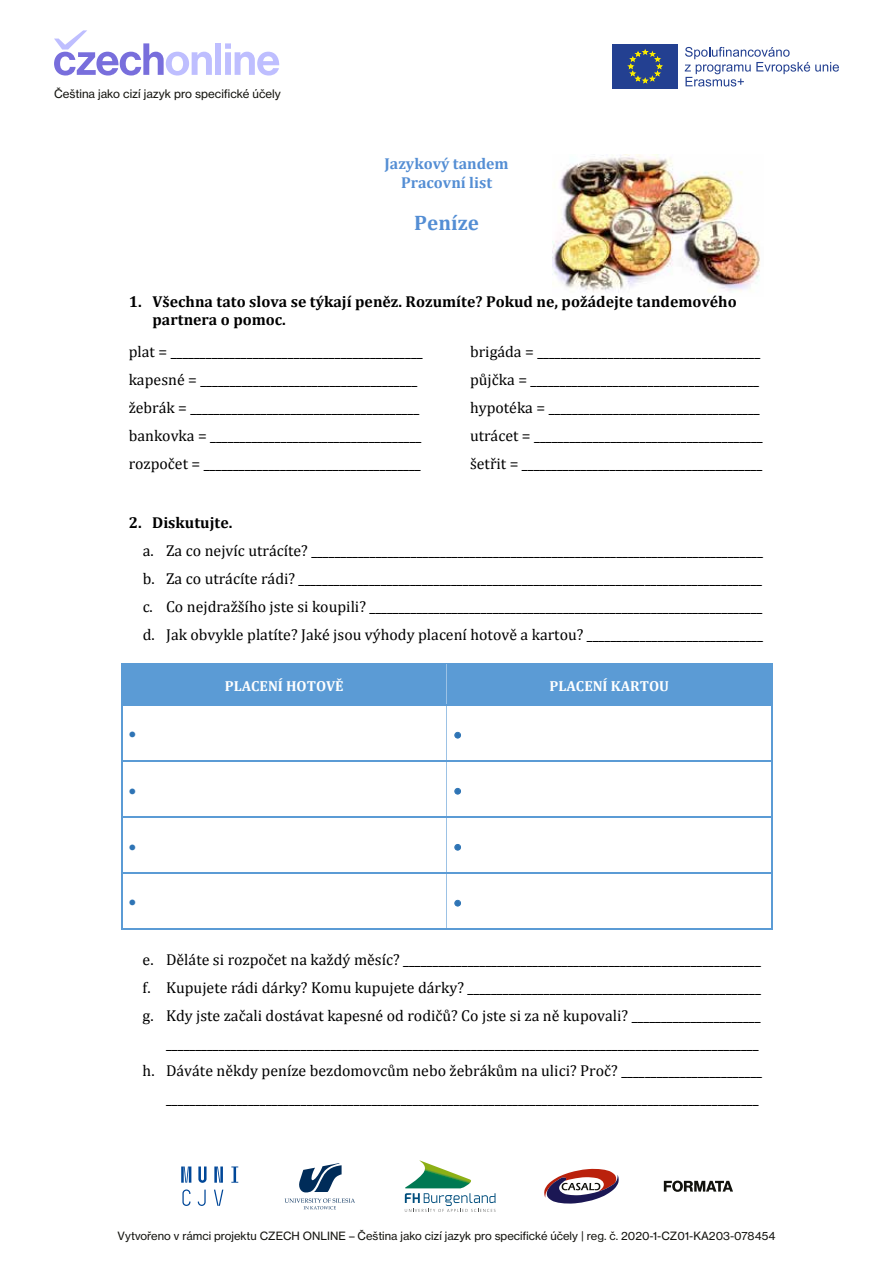
<style>
.page{position:relative;width:893px;height:1263px;background:#fff}
.page>*{position:absolute;margin:0;border:0;box-sizing:border-box;transform-origin:0 0}
.t1{font:700 21px "Cambria";color:#548ed4}
.t2{font:15.9px/27.9px "Cambria";color:#000}
.t3{font:700 15.9px/18.5px "Cambria";color:#000}
.t4{font:700 15.9px/18.8px "Cambria";color:#548ed4;text-align:center}
.t5{font:15.9px "Symbol";color:#2e74b5}
.t6{font:700 14.55px "Cambria";color:#fff}
.t7{font:11.55px "N Haas Grotesk TX Pro 55 Rg";color:#12120d}
.t8{font:11.25px "N Haas Grotesk TX Pro 55 Rg";color:#12120d}
</style>
<div class="page">
<div style="left:612px;top:44px;width:66px;height:45px;background:#234091"></div>
<svg style="left:628px;top:49px;width:34px;height:34px"></svg>
<svg style="left:685px;top:47px;width:154px;height:40px"></svg>
<div style="left:215px;top:43px;width:6px;height:32px;background:#bebeff"></div>
<svg style="left:225px;top:43px;width:54px;height:33px"></svg>
<svg style="left:54px;top:30px;width:158px;height:46px"></svg>
<svg style="left:181px;top:1166px;width:10px;height:17px"></svg>
<svg style="left:198px;top:1166px;width:9px;height:17px"></svg>
<svg style="left:214px;top:1166px;width:9px;height:17px"></svg>
<svg style="left:231px;top:1166px;width:7px;height:17px"></svg>
<svg style="left:182px;top:1189px;width:8px;height:17px"></svg>
<svg style="left:198px;top:1189px;width:8px;height:17px"></svg>
<svg style="left:214px;top:1189px;width:9px;height:17px"></svg>
<svg style="left:544px;top:1168px;width:75px;height:36px"></svg>
<svg style="left:299px;top:1163px;width:43px;height:29px"></svg>
<svg style="left:285px;top:1198px;width:70px;height:11px"></svg>
<svg style="left:664px;top:1180px;width:69px;height:12px"></svg>
<svg style="left:404px;top:1160px;width:92px;height:52px"></svg>
<img style="left:553px;top:154px;width:207px;height:138px">
<div style="left:122px;top:665px;width:324px;height:40px;background:#5b9bd5"></div>
<div style="left:447px;top:665px;width:324px;height:40px;background:#5b9bd5"></div>
<hr style="left:122px;top:663px;width:324px;height:2px;background:#5b9bd5">
<hr style="left:448px;top:663px;width:323px;height:2px;background:#5b9bd5">
<hr style="left:121px;top:665px;width:1px;height:40px;background:#5b9bd5">
<hr style="left:446px;top:665px;width:1px;height:40px;background:#9cc2e5">
<hr style="left:771px;top:665px;width:1px;height:40px;background:#5b9bd5">
<hr style="left:122px;top:705px;width:324px;height:1px;background:#5b9bd5">
<hr style="left:448px;top:705px;width:323px;height:1px;background:#5b9bd5">
<hr style="left:121px;top:706px;width:1px;height:55px;background:#5b9bd5">
<hr style="left:446px;top:706px;width:1px;height:55px;background:#9cc2e5">
<hr style="left:771px;top:706px;width:1px;height:55px;background:#5b9bd5">
<hr style="left:122px;top:761px;width:324px;height:1px;background:#5b9bd5">
<hr style="left:448px;top:761px;width:323px;height:1px;background:#5b9bd5">
<hr style="left:121px;top:762px;width:1px;height:55px;background:#5b9bd5">
<hr style="left:446px;top:762px;width:1px;height:55px;background:#9cc2e5">
<hr style="left:771px;top:762px;width:1px;height:55px;background:#5b9bd5">
<hr style="left:122px;top:817px;width:324px;height:1px;background:#5b9bd5">
<hr style="left:448px;top:817px;width:323px;height:1px;background:#5b9bd5">
<hr style="left:121px;top:818px;width:1px;height:55px;background:#5b9bd5">
<hr style="left:446px;top:818px;width:1px;height:55px;background:#9cc2e5">
<hr style="left:771px;top:818px;width:1px;height:55px;background:#5b9bd5">
<hr style="left:122px;top:873px;width:324px;height:1px;background:#5b9bd5">
<hr style="left:448px;top:873px;width:323px;height:1px;background:#5b9bd5">
<hr style="left:121px;top:874px;width:1px;height:55px;background:#5b9bd5">
<hr style="left:122px;top:929px;width:324px;height:1px;background:#5b9bd5">
<hr style="left:446px;top:874px;width:1px;height:55px;background:#9cc2e5">
<hr style="left:448px;top:929px;width:323px;height:1px;background:#5b9bd5">
<hr style="left:771px;top:874px;width:1px;height:55px;background:#5b9bd5">
<p class="t7" style="left:54px;top:87px;width:228px">Čeština jako cizí jazyk pro specifické účely</p>
<p class="t4" style="left:384px;top:154px;width:126px">Jazykový tandem<br>Pracovní list</p>
<h1 class="t1" style="left:414px;top:208px;width:66px">Peníze</h1>
<p class="t3" style="left:152px;top:292px;width:586px;text-indent:-24px">1. Všechna tato slova se týkají peněz. Rozumíte? Pokud ne, požádejte tandemového partnera o pomoc.</p>
<p class="t2" style="left:129px;top:338px;width:295px">plat = ___________________________________________ kapesné = _____________________________________ žebrák = _______________________________________ bankovka = ____________________________________ rozpočet = _____________________________________</p>
<p class="t2" style="left:470px;top:338px;width:294px">brigáda = ______________________________________ půjčka = _______________________________________ hypotéka = ____________________________________ utrácet = _______________________________________ šetřit = _________________________________________</p>
<p class="t3" style="left:129px;top:513px;width:105px">2. Diskutujte.</p>
<p class="t2" style="left:143px;top:537px;width:622px;text-align:justify">a. Za co nejvíc utrácíte? _____________________________________________________________________________ b. Za co utrácíte rádi? _______________________________________________________________________________ c. Co nejdražšího jste si koupili? ___________________________________________________________________ d. Jak obvykle platíte? Jaké jsou výhody placení hotově a kartou? ______________________________</p>
<p class="t6" style="left:225px;top:676px;width:120px">PLACENÍ HOTOVĚ</p>
<p class="t6" style="left:549px;top:676px;width:121px">PLACENÍ KARTOU</p>
<p class="t5" style="left:129px;top:723px;width:9px">•</p>
<p class="t5" style="left:454px;top:724px;width:9px">•</p>
<p class="t5" style="left:129px;top:779px;width:9px">•</p>
<p class="t5" style="left:454px;top:780px;width:9px">•</p>
<p class="t5" style="left:129px;top:835px;width:9px">•</p>
<p class="t5" style="left:454px;top:836px;width:9px">•</p>
<p class="t5" style="left:129px;top:891px;width:9px">•</p>
<p class="t5" style="left:454px;top:892px;width:9px">•</p>
<p class="t2" style="left:143px;top:945px;width:621px;text-align:right">e. Děláte si rozpočet na každý měsíc? _____________________________________________________________ f. Kupujete rádi dárky? Komu kupujete dárky? __________________________________________________ g. Kdy jste začali dostávat kapesné od rodičů? Co jste si za ně kupovali? ______________________ _____________________________________________________________________________________________________<br>h. Dáváte někdy peníze bezdomovcům nebo žebrákům na ulici? Proč? ________________________ _____________________________________________________________________________________________________</p>
<p class="t8" style="left:118px;top:1229px;width:659px">Vytvořeno v rámci projektu CZECH ONLINE – Čeština jako cizí jazyk pro specifické účely | reg. č. 2020-1-CZ01-KA203-078454</p>
</div>
